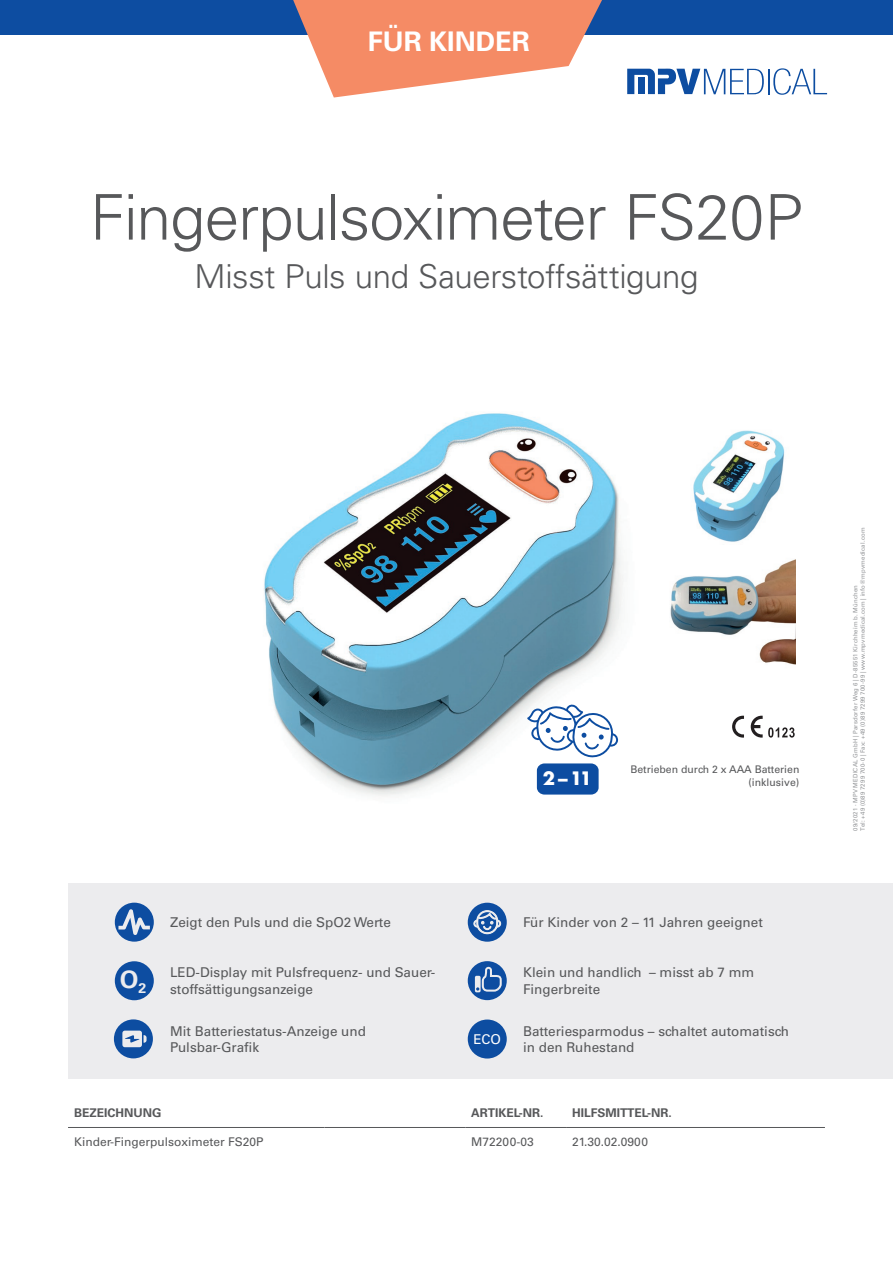
<style>
.page{position:relative;width:893px;height:1263px;background:#fff}
.page>*{position:absolute;margin:0;border:0;box-sizing:border-box;transform-origin:0 0}
.t1{font:300 63px "Univers LT Pro 45";letter-spacing:-.02em;color:#57585a}
.t2{font:300 33px "Univers LT Pro 45";letter-spacing:-.015em;color:#57585a}
.t3{font:700 27px "Univers LT Pro 65";color:#fff}
.t4{font:700 24px "Univers LT Pro 65";color:#ececee}
.Fliesstext{font:700 18px "Futura";color:#fff}
.Fliesstext-2{font:13.5px/16.2px "Univers LT Pro 55 Roman";color:#57585a}
.Headline_black{font:13.5px "Univers LT Pro 55 Roman";color:#fff}
.t5{font:12px "Univers LT Pro 55 Roman";color:#57585a}
.t6{font:700 12px "Univers LT Pro 65";color:#57585a}
.Fliesstext-3{font:10.5px/12.6px "Univers LT Pro 55 Roman";color:#57585a;text-align:right}
.Fliesstext-4{font:6px "Univers LT Pro 55 Roman";letter-spacing:.03em;color:#939598}
</style>
<div class="page">
<hr style="left:68px;top:1127px;width:256px;height:1px;background:#57585a">
<hr style="left:324px;top:1127px;width:141px;height:1px;background:#57585a">
<hr style="left:465px;top:1127px;width:101px;height:1px;background:#57585a">
<hr style="left:566px;top:1127px;width:259px;height:1px;background:#57585a">
<svg style="left:627px;top:68px;width:200px;height:27px"></svg>
<img style="left:264px;top:413px;width:359px;height:383px">
<img style="left:670px;top:559px;width:125px;height:106px">
<img style="left:693px;top:430px;width:92px;height:112px">
<div style="left:0;top:0;width:893px;height:34px;background:#0d4da1"></div>
<svg style="left:732px;top:716px;width:12px;height:22px"></svg>
<svg style="left:751px;top:716px;width:44px;height:22px"></svg>
<div style="left:68px;top:883px;width:825px;height:195px;background:#ececee"></div>
<div style="left:468px;top:961px;width:39px;height:39px;background:#0d4da1;border-radius:50%"></div>
<svg style="left:475px;top:967px;width:27px;height:25px"></svg>
<div style="left:115px;top:903px;width:39px;height:39px;background:#0d4da1;border-radius:50%"></div>
<svg style="left:118px;top:909px;width:32px;height:26px"></svg>
<div style="left:115px;top:961px;width:39px;height:39px;background:#0d4da1;border-radius:50%"></div>
<div style="left:114px;top:1019px;width:39px;height:39px;background:#0d4da1;border-radius:50%"></div>
<svg style="left:122px;top:1030px;width:25px;height:17px"></svg>
<div style="left:468px;top:1019px;width:39px;height:39px;background:#0d4da1;border-radius:50%"></div>
<div style="left:468px;top:903px;width:39px;height:39px;background:#0d4da1;border-radius:50%"></div>
<svg style="left:473px;top:910px;width:28px;height:24px"></svg>
<svg style="left:293px;top:0;width:309px;height:98px"></svg>
<svg style="left:527px;top:703px;width:91px;height:55px"></svg>
<div style="left:537px;top:763px;width:62px;height:31px;background:#0d4da1;border-radius:7px"></div>
<p class="t3" style="left:368px;top:23px;width:164px">FÜR KINDER</p>
<p class="t1" style="left:90px;top:176px;width:714px">Fingerpulsoximeter FS20P</p>
<p class="t2" style="left:195px;top:254px;width:505px">Misst Puls und Sauerstoffsättigung</p>
<p class="Fliesstext" style="left:543px;top:765px;width:51px">2–11</p>
<p class="Fliesstext-3" style="left:630px;top:762px;width:171px">Betrieben durch 2 x AAA Batterien (inklusive)</p>
<p class="t4" style="left:120px;top:962px;width:28px">O<sub>2</sub></p>
<p class="Fliesstext-2" style="left:170px;top:913px;width:222px">Zeigt den Puls und die SpO2 Werte</p>
<p class="Fliesstext-2" style="left:523px;top:913px;width:241px">Für Kinder von 2 – 11 Jahren geeignet</p>
<p class="Fliesstext-2" style="left:170px;top:964px;width:267px">LED-Display mit Pulsfrequenz- und Sauer&shy;stoffsättigungsanzeige</p>
<p class="Fliesstext-2" style="left:523px;top:964px;width:233px">Klein und handlich – misst ab 7 mm<br>Fingerbreite</p>
<p class="Fliesstext-2" style="left:523px;top:1022px;width:268px">Batteriesparmodus – schaltet automatisch in den Ruhestand</p>
<p class="Fliesstext-2" style="left:170px;top:1022px;width:197px">Mit Batteriestatus-Anzeige und<br>Pulsbar-Grafik</p>
<p class="Headline_black" style="left:473px;top:1030px;width:29px">ECO</p>
<p class="t6" style="left:74px;top:1104px;width:89px">BEZEICHNUNG</p>
<p class="t6" style="left:471px;top:1104px;width:74px">ARTIKEL-NR.</p>
<p class="t6" style="left:572px;top:1104px;width:101px">HILFSMITTEL-NR.</p>
<p class="t5" style="left:74px;top:1133px;width:191px">Kinder-Fingerpulsoximeter FS20P</p>
<p class="t5" style="left:471px;top:1133px;width:64px">M72200-03</p>
<p class="t5" style="left:572px;top:1133px;width:78px">21.30.02.0900</p>
<p class="Fliesstext-4" style="left:858px;top:831px;width:304px;rotate:-90deg">Tel: +49 (0)89 7299 700-0 | Fax: +49 (0)89 7299 700-99 | www.mpvmedical.com | info@mpvmedical.com</p>
<p class="Fliesstext-4" style="left:851px;top:831px;width:247px;rotate:-90deg">09/2021 · MPV MEDICAL GmbH | Parsdorfer Weg 6 | D-85551 Kirchheim b. München</p>
</div>
